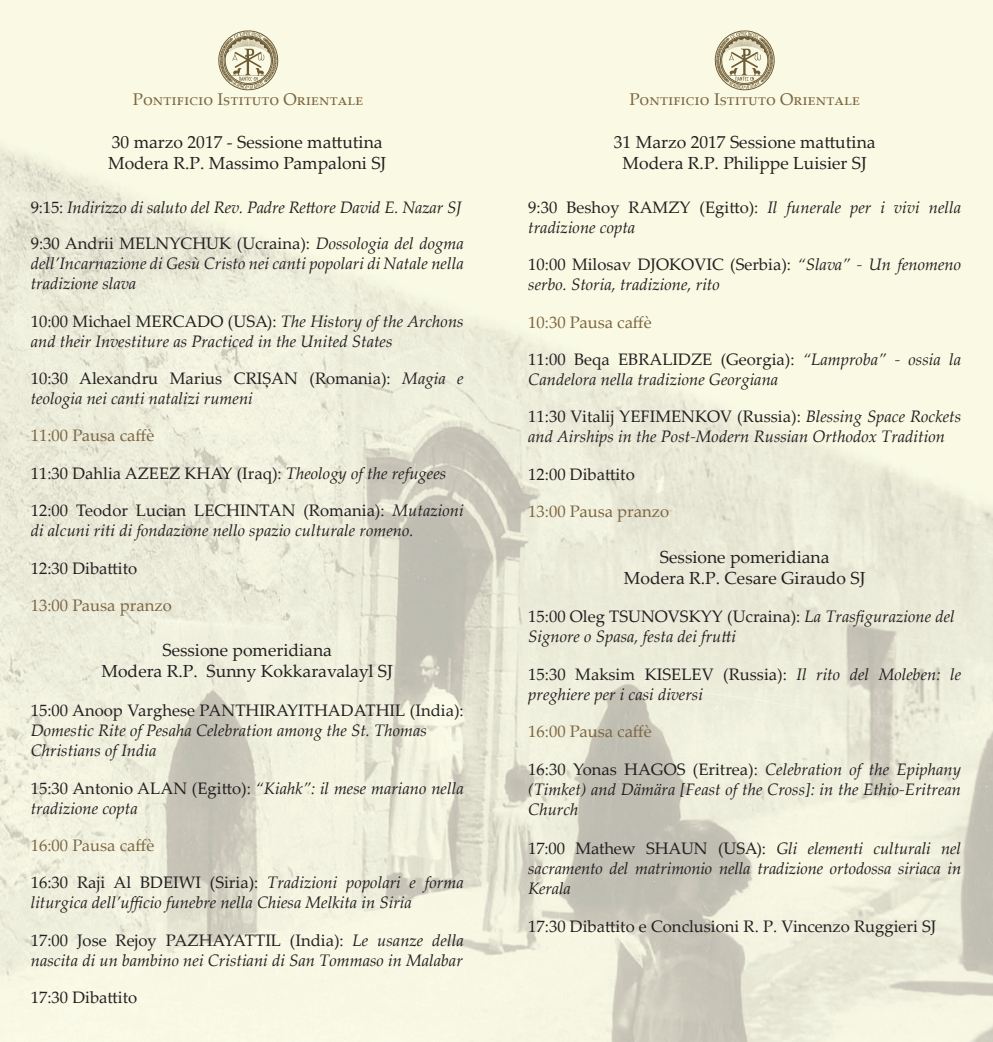
<style>
.page{position:relative;width:993px;height:1042px;background:#fff}
.page>*{position:absolute;margin:0;border:0;box-sizing:border-box;transform-origin:0 0}
.t1{font:17.5px "Palatino Linotype";color:#231f20}
.t2{font:16.97px "Palatino Linotype";color:#7d6641}
.t3{font:italic 16.62px/19.9px "Palatino Linotype";color:#231f20}
.t4{font:16.62px/19.9px "Palatino Linotype";color:#231f20}
.t5{font:16.62px "Palatino Linotype";color:#7d6641}
.s1{font-style:normal}
.s2{font-style:italic}
</style>
<div class="page">
<img style="left:0;top:0;width:992px;height:1042px">
<svg style="left:216px;top:29px;width:64px;height:63px;background:#cfcaaf"></svg>
<svg style="left:712px;top:29px;width:64px;height:63px;background:#cfcaaf"></svg>
<p class="t2" style="left:133px;top:87px;width:232px">Pontificio Istituto Orientale</p>
<p class="t2" style="left:629px;top:87px;width:232px">Pontificio Istituto Orientale</p>
<p class="t1" style="left:112px;top:130px;width:272px">30 marzo 2017 - Sessione mattutina</p>
<p class="t1" style="left:108px;top:151px;width:280px">Modera R.P. Massimo Pampaloni SJ</p>
<p class="t3" style="left:31px;top:196px;width:432px"><span class="s1">9:15:</span> Indirizzo di saluto del Rev. Padre Rettore David E. Nazar SJ</p>
<p class="t3" style="left:31px;top:233px;width:434px;text-align:justify"><span class="s1">9:30 Andrii MELNYCHUK (Ucraina):</span> Dossologia del dogma dell’Incarnazione di Gesù Cristo nei canti popolari di Natale nella tradizione slava</p>
<p class="t3" style="left:31px;top:310px;width:434px"><span class="s1">10:00 Michael MERCADO (USA):</span> The History of the Archons and their Investiture as Practiced in the United States</p>
<p class="t4" style="left:31px;top:368px;width:434px">10:30 Alexandru Marius CRIȘAN (Romania): <span class="s2">Magia e teologia nei canti natalizi rumeni</span></p>
<p class="t5" style="left:31px;top:424px;width:125px">11:00 Pausa caffè</p>
<p class="t4" style="left:31px;top:462px;width:417px">11:30 Dahlia AZEEZ KHAY (Iraq): <span class="s2">Theology of the refugees</span></p>
<p class="t3" style="left:31px;top:500px;width:434px"><span class="s1">12:00 Teodor Lucian LECHINTAN (Romania):</span> Mutazioni di alcuni riti di fondazione nello spazio culturale romeno.</p>
<p class="t4" style="left:31px;top:557px;width:108px">12:30 Dibattito</p>
<p class="t5" style="left:31px;top:594px;width:142px">13:00 Pausa pranzo</p>
<p class="t1" style="left:162px;top:638px;width:171px">Sessione pomeridiana</p>
<p class="t1" style="left:101px;top:659px;width:293px">Modera R.P. Sunny Kokkaravalayl SJ</p>
<p class="t3" style="left:31px;top:700px;width:434px"><span class="s1">15:00 Anoop Varghese PANTHIRAYITHADATHIL (India):<br></span>Domestic Rite of Pesaha Celebration among the St. Thomas</p>
<p class="t3" style="left:31px;top:740px;width:127px">Christians of India</p>
<p class="t3" style="left:31px;top:777px;width:434px"><span class="s1">15:30 Antonio ALAN (Egitto):</span> “Kiahk”: il mese mariano nella tradizione copta</p>
<p class="t5" style="left:31px;top:833px;width:125px">16:00 Pausa caffè</p>
<p class="t3" style="left:31px;top:872px;width:434px"><span class="s1">16:30 Raji Al BDEIWI (Siria):</span> Tradizioni popolari e forma liturgica dell’ufficio funebre nella Chiesa Melkita in Siria</p>
<p class="t3" style="left:31px;top:929px;width:434px"><span class="s1">17:00 Jose Rejoy PAZHAYATTIL (India):</span> Le usanze della nascita di un bambino nei Cristiani di San Tommaso in Malabar</p>
<p class="t4" style="left:31px;top:987px;width:108px">17:30 Dibattito</p>
<p class="t1" style="left:613px;top:130px;width:263px">31 Marzo 2017 Sessione mattutina</p>
<p class="t1" style="left:622px;top:151px;width:245px">Modera R.P. Philippe Luisier SJ</p>
<p class="t3" style="left:528px;top:196px;width:434px"><span class="s1">9:30 Beshoy RAMZY (Egitto):</span> Il funerale per i vivi nella tradizione copta</p>
<p class="t3" style="left:528px;top:254px;width:434px"><span class="s1">10:00 Milosav DJOKOVIC (Serbia):</span> “Slava” - Un fenomeno serbo. Storia, tradizione, rito</p>
<p class="t5" style="left:528px;top:310px;width:125px">10:30 Pausa caffè</p>
<p class="t3" style="left:528px;top:349px;width:434px"><span class="s1">11:00 Beqa EBRALIDZE (Georgia):</span> “Lamproba” - ossia la<br>Candelora nella tradizione Georgiana</p>
<p class="t3" style="left:528px;top:406px;width:434px"><span class="s1">11:30 Vitalij YEFIMENKOV (Russia):</span> Blessing Space Rockets and Airships in the Post-Modern Russian Orthodox Tradition</p>
<p class="t4" style="left:528px;top:463px;width:108px">12:00 Dibattito</p>
<p class="t5" style="left:528px;top:500px;width:142px">13:00 Pausa pranzo</p>
<p class="t1" style="left:659px;top:544px;width:171px">Sessione pomeridiana</p>
<p class="t1" style="left:623px;top:565px;width:243px">Modera R.P. Cesare Giraudo SJ</p>
<p class="t4" style="left:528px;top:606px;width:428px">15:00 Oleg TSUNOVSKYY (Ucraina): <span class="s2">La Trasfigurazione del</span></p>
<p class="t3" style="left:528px;top:626px;width:209px">Signore o Spasa, festa dei frutti</p>
<p class="t3" style="left:528px;top:663px;width:434px"><span class="s1">15:30 Maksim KISELEV (Russia):</span> Il rito del Moleben: le preghiere per i casi diversi</p>
<p class="t5" style="left:528px;top:720px;width:125px">16:00 Pausa caffè</p>
<p class="t3" style="left:528px;top:758px;width:434px;text-align:justify"><span class="s1">16:30 Yonas HAGOS (Eritrea):</span> Celebration of the Epiphany (Timket) and Dämära [Feast of the Cross]: in the Ethio-Eritrean Church</p>
<p class="t3" style="left:528px;top:838px;width:434px;text-align:justify"><span class="s1">17:00 Mathew SHAUN (USA):</span> Gli elementi culturali nel sacramento del matrimonio nella tradizione ortodossa siriaca in Kerala</p>
<p class="t4" style="left:528px;top:915px;width:409px">17:30 Dibattito e Conclusioni R. P. Vincenzo Ruggieri SJ</p>
</div>
